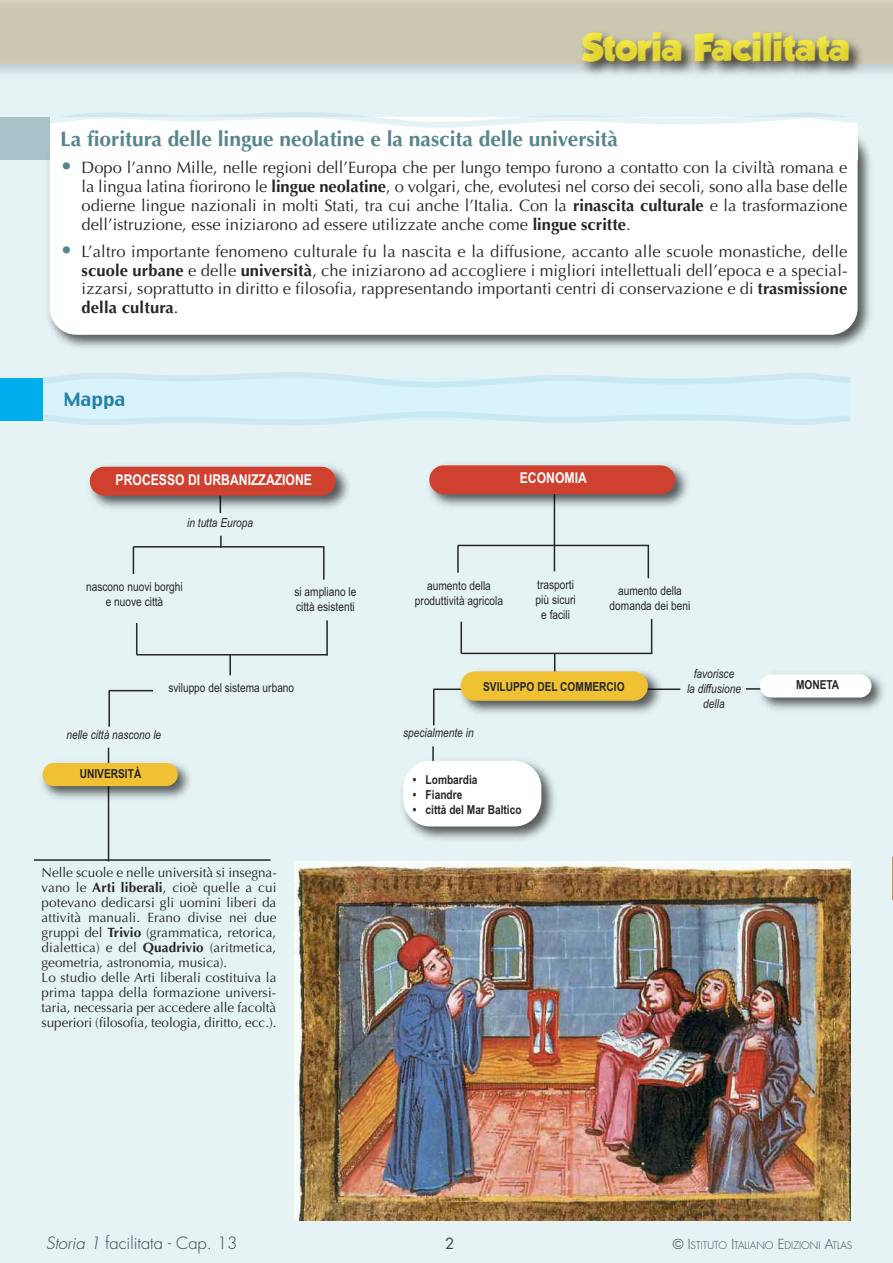
<style>
.page{position:relative;width:893px;height:1263px;background:#e5f3f5}
.page>*{position:absolute;margin:0;border:0;box-sizing:border-box;transform-origin:0 0}
.t1{font:34.65px "GROBOLD";color:rgb(255 241 42/.8)}
.t2{font:700 21px "Optima";color:#56858c}
.t3{font:18px "Charcoal CY";color:#2480ab}
.t4{font:16.5px/18.8px "Optima";color:#272627;text-align:justify}
.t5{font:300 16.5px "Futura";color:#272627}
.t6{font:15px "Futura";color:#272627}
.t7{font:700 14.85px "Arial Narrow";color:#fff}
.t8{font:13.5px/15px "Optima";letter-spacing:.005em;color:#272627}
.t9{font:12.45px/14.9px "Arial Narrow";color:#272627;text-align:center}
.t10{font:700 12.45px "Arial Narrow";color:#272627}
.t11{font:italic 12.45px/14.9px "Arial Narrow";color:#272627;text-align:center}
.t12{font:300 10.2px "Futura";color:#272627}
.s1{font-size:21px;color:#56858c}
.s2{font-weight:700}
.s3{font-style:italic}
.s4{font-size:13.5px}
</style>
<div class="page">
<hr style="left:433px;top:688px;width:45px;height:2px;background:#272627">
<hr style="left:624px;top:688px;width:56px;height:2px;background:#272627">
<div style="left:0;top:0;width:893px;height:64px;background:#cbc7b1"></div>
<img style="left:529px;top:33px;width:348px;height:44px">
<div style="left:43px;top:378px;width:807px;height:42px;background:#d9f3fc"></div>
<div style="left:0;top:378px;width:43px;height:42px;background:#00aded"></div>
<svg style="left:42px;top:372px;width:808px;height:16px"></svg>
<svg style="left:37px;top:411px;width:813px;height:15px"></svg>
<img style="left:48px;top:137px;width:823px;height:211px">
<div style="left:50px;top:129px;width:808px;height:206px;background:#fff;border-radius:27px"></div>
<div style="left:50px;top:117px;width:808px;height:43px;background:#fff"></div>
<div style="left:0;top:117px;width:50px;height:43px;background:#a6c2c6"></div>
<svg style="left:50px;top:112px;width:808px;height:16px"></svg>
<hr style="left:108px;top:691px;width:2px;height:36px;background:#272627">
<hr style="left:109px;top:690px;width:44px;height:1px;background:#272627">
<svg style="left:133px;top:548px;width:1px;height:26px"></svg>
<hr style="left:133px;top:546px;width:191px;height:2px;background:#272627">
<img style="left:89px;top:465px;width:260px;height:48px">
<div style="left:90px;top:467px;width:246px;height:28px;background:#cf402f;border-radius:14px"></div>
<svg style="left:220px;top:536px;width:2px;height:12px"></svg>
<hr style="left:323px;top:547px;width:2px;height:33px;background:#272627">
<img style="left:454px;top:665px;width:213px;height:49px">
<div style="left:460px;top:671px;width:188px;height:30px;background:#efc133;border-radius:15px"></div>
<hr style="left:108px;top:748px;width:1px;height:113px;background:#272627">
<img style="left:42px;top:756px;width:148px;height:49px">
<div style="left:43px;top:763px;width:135px;height:23px;background:#efc133;border-radius:12px"></div>
<img style="left:295px;top:861px;width:555px;height:359px">
<hr style="left:136px;top:623px;width:1px;height:32px;background:#272627">
<hr style="left:137px;top:654px;width:191px;height:1px;background:#272627">
<hr style="left:229px;top:655px;width:2px;height:20px;background:#272627">
<hr style="left:326px;top:620px;width:2px;height:35px;background:#272627">
<hr style="left:433px;top:690px;width:1px;height:35px;background:#272627">
<hr style="left:457px;top:545px;width:2px;height:28px;background:#272627">
<hr style="left:458px;top:545px;width:191px;height:1px;background:#272627">
<hr style="left:554px;top:482px;width:1px;height:89px;background:#272627">
<hr style="left:648px;top:546px;width:1px;height:32px;background:#272627">
<hr style="left:432px;top:746px;width:2px;height:26px;background:#272627">
<hr style="left:460px;top:622px;width:2px;height:31px;background:#272627">
<hr style="left:461px;top:653px;width:191px;height:1px;background:#272627">
<hr style="left:651px;top:619px;width:1px;height:35px;background:#272627">
<img style="left:429px;top:464px;width:259px;height:49px">
<div style="left:429px;top:465px;width:246px;height:29px;background:#cf402f;border-radius:14px"></div>
<img style="left:402px;top:754px;width:153px;height:86px">
<div style="left:403px;top:761px;width:138px;height:65px;background:#fff;border-radius:27px"></div>
<hr style="left:746px;top:688px;width:44px;height:2px;background:#272627">
<img style="left:753px;top:673px;width:131px;height:37px">
<div style="left:760px;top:674px;width:111px;height:23px;background:#fff;border-radius:12px"></div>
<hr style="left:34px;top:859px;width:237px;height:2px;background:#272627">
<hr style="left:892px;top:857px;width:1px;height:43px;background:#bd9762">
<h1 class="t1" style="left:582px;top:27px;width:270px">Storia Facilitata</h1>
<p class="t2" style="left:60px;top:130px;width:559px">La fioritura delle lingue neolatine e la nascita delle università</p>
<p class="t4" style="left:82px;top:160px;width:767px;text-indent:-21px"><span class="s1">•</span> Dopo l’anno Mille, nelle regioni dell’Europa che per lungo tempo furono a contatto con la civiltà romana e la lingua latina fiorirono le <span class="s2">lingue neolatine</span>, o volgari, che, evolutesi nel corso dei secoli, sono alla base delle odierne lingue nazionali in molti Stati, tra cui anche l’Italia. Con la <span class="s2">rinascita culturale</span> e la trasformazione dell’istruzione, esse iniziarono ad essere utilizzate anche come <span class="s2">lingue scritte</span>.</p>
<p class="t4" style="left:82px;top:244px;width:767px;text-indent:-21px"><span class="s1">•</span> L’altro importante fenomeno culturale fu la nascita e la diffusione, accanto alle scuole monastiche, delle <span class="s2">scuole urbane</span> e delle <span class="s2">università</span>, che iniziarono ad accogliere i migliori intellettuali dell’epoca e a special&shy;izzarsi, soprattutto in diritto e filosofia, rappresentando importanti centri di conservazione e di <span class="s2">trasmissione della cultura</span>.</p>
<p class="t3" style="left:64px;top:389px;width:63px">Mappa</p>
<p class="t7" style="left:116px;top:471px;width:198px">PROCESSO DI URBANIZZAZIONE</p>
<p class="t11" style="left:187px;top:515px;width:68px">in tutta Europa</p>
<p class="t7" style="left:520px;top:469px;width:69px">ECONOMIA</p>
<p class="t9" style="left:86px;top:580px;width:98px">nascono nuovi borghi e nuove città</p>
<p class="t9" style="left:294px;top:585px;width:64px;text-align:left">si ampliano le città esistenti</p>
<p class="t9" style="left:415px;top:578px;width:90px">aumento della produttività agricola</p>
<p class="t9" style="left:536px;top:577px;width:42px">trasporti più sicuri e facili</p>
<p class="t9" style="left:610px;top:583px;width:82px">aumento della domanda dei beni</p>
<p class="t9" style="left:168px;top:680px;width:127px">sviluppo del sistema urbano</p>
<p class="t10" style="left:483px;top:679px;width:143px">SVILUPPO DEL COMMERCIO</p>
<p class="t11" style="left:66px;top:727px;width:96px">nelle città nascono le</p>
<p class="t10" style="left:80px;top:766px;width:63px">UNIVERSITÀ</p>
<p class="t8" style="left:42px;top:866px;width:237px">Nelle scuole e nelle università si insegna&shy;vano le <span class="s2">Arti liberali</span>, cioè quelle a cui potevano dedicarsi gli uomini liberi da attività manuali. Erano divise nei due gruppi del <span class="s2">Trivio</span> (grammatica, retorica, dialettica) e del <span class="s2">Quadrivio</span> (aritmetica, geometria, astronomia, musica).<br>Lo studio delle Arti liberali costituiva la prima tappa della formazione universi&shy;taria, necessaria per accedere alle facoltà superiori (filosofia, teologia, diritto, ecc.).</p>
<p class="t11" style="left:403px;top:725px;width:72px">specialmente in</p>
<p class="t10" style="left:413px;top:772px;width:66px">• Lombardia</p>
<p class="t10" style="left:413px;top:787px;width:51px">• Fiandre</p>
<p class="t10" style="left:413px;top:802px;width:110px">• città del Mar Baltico</p>
<p class="t11" style="left:687px;top:666px;width:55px">favorisce<br>la diffusione della</p>
<p class="t10" style="left:796px;top:678px;width:45px">MONETA</p>
<p class="t5" style="left:46px;top:1235px;width:193px"><span class="s3">Storia 1</span> facilitata - Cap. 13</p>
<p class="t6" style="left:445px;top:1236px;width:11px">2</p>
<p class="t12" style="left:673px;top:1240px;width:181px"><span class="s4">© I</span>STITUTO <span class="s4">I</span>TALIANO <span class="s4">E</span>DIZIONI <span class="s4">A</span>TLAS</p>
</div>
